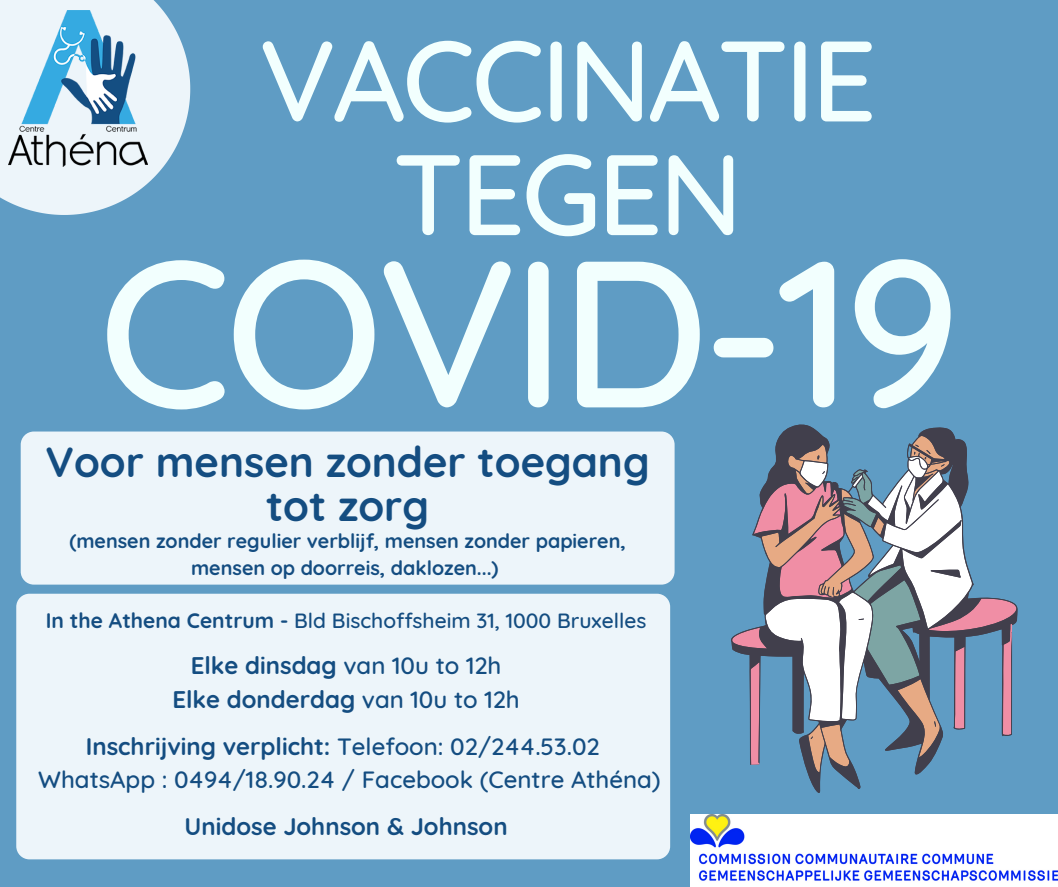
<style>
.page{position:relative;width:1058px;height:887px;background:#fff}
.page>*{position:absolute;margin:0;border:0;box-sizing:border-box;transform-origin:0 0}
.t1{font:500 208.05px "Quicksand";letter-spacing:-.03em;color:#f2fffe}
.t2{font:500 114.15px "Quicksand";letter-spacing:-.03em;color:#f2fffe}
.t3{font:700 42px/44px "Quicksand";color:#144d81;text-align:center}
.t4{font:700 24px "Quicksand";color:#144d81}
.t5{font:500 24px "Quicksand";color:#144d81}
.t6{font:500 21px "Quicksand";color:#144d81}
.t7{font:700 19.65px/27.5px "Quicksand";color:#144d81;text-align:center}
.s1{font-weight:700}
.s2{font-weight:500}
</style>
<div class="page">
<div style="left:0;top:0;width:1058px;height:886px;background:#5f9cc4"></div>
<svg style="left:0;top:0;width:190px;height:215px;fill:#edf5fa"></svg>
<img style="left:9px;top:11px;width:138px;height:155px">
<svg style="left:731px;top:424px;width:286px;height:369px"></svg>
<div style="left:21px;top:431px;width:653px;height:153px;background:#edf5fa"></div>
<div style="left:16px;top:593px;width:654px;height:266px;background:#edf5fa"></div>
<img style="left:690px;top:814px;width:368px;height:72px">
<p class="t2" style="left:259px;top:7px;width:619px">VACCINATIE</p>
<p class="t2" style="left:393px;top:121px;width:351px">TEGEN</p>
<p class="t1" style="left:98px;top:199px;width:863px">COVID-19</p>
<p class="t3" style="left:46px;top:439px;width:605px">Voor mensen zonder toegang tot zorg</p>
<p class="t7" style="left:69px;top:527px;width:558px">(mensen zonder regulier verblijf, mensen zonder papieren, mensen op doorreis, daklozen...)</p>
<p class="t6" style="left:46px;top:607px;width:602px"><span class="s1">In the Athena Centrum -</span> Bld Bischoffsheim 31, 1000 Bruxelles</p>
<p class="t4" style="left:191px;top:650px;width:312px">Elke dinsdag <span class="s2">van 10u to 12h</span></p>
<p class="t4" style="left:172px;top:683px;width:349px">Elke donderdag <span class="s2">van 10u to 12h</span></p>
<p class="t4" style="left:86px;top:730px;width:515px">Inschrijving verplicht: <span class="s2">Telefoon: 02/244.53.02</span></p>
<p class="t5" style="left:38px;top:763px;width:624px">WhatsApp : 0494/18.90.24 / Facebook (Centre Athéna)</p>
<p class="t4" style="left:184px;top:810px;width:324px">Unidose Johnson &amp; Johnson</p>
</div>
